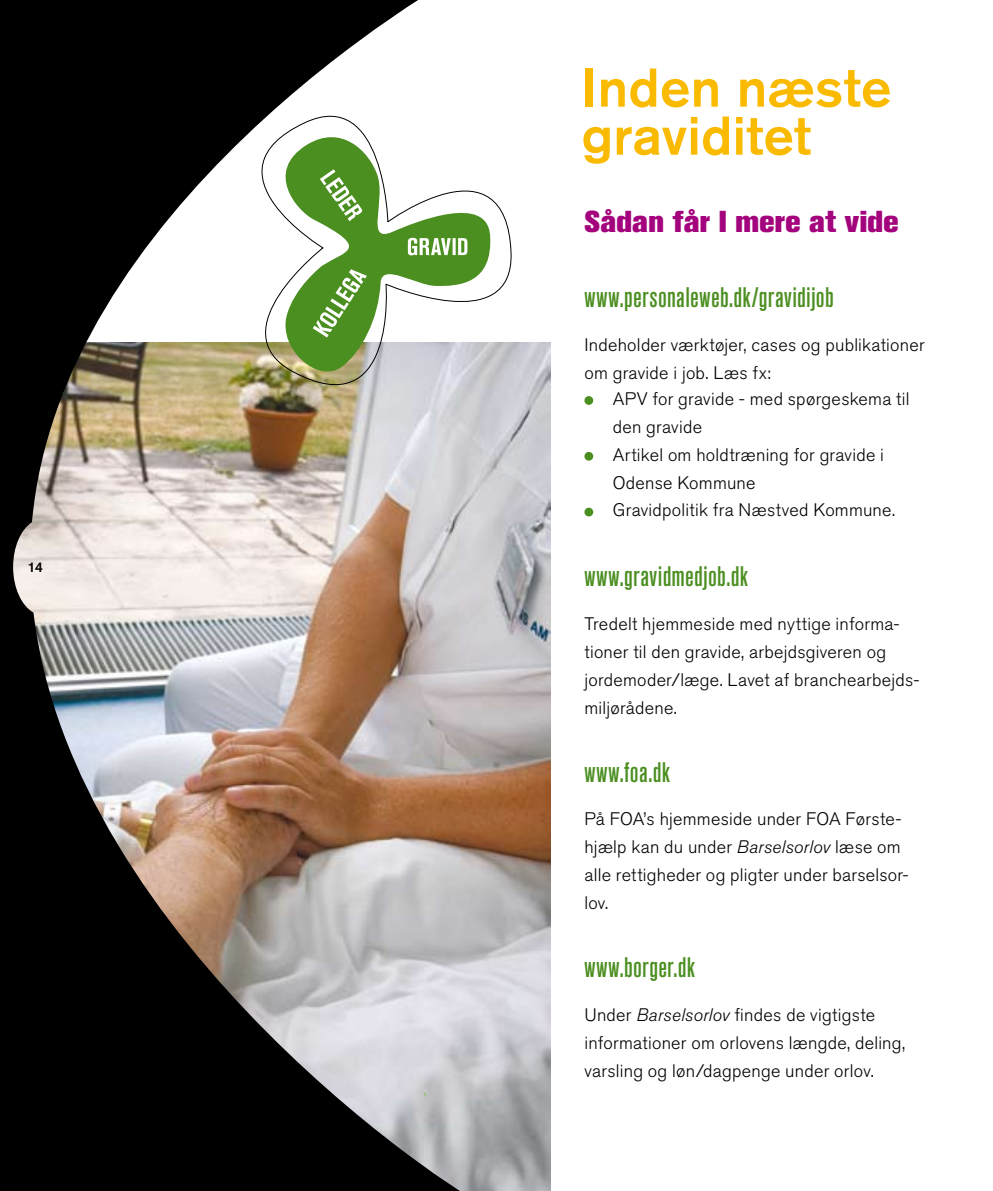
<style>
.page{position:relative;width:993px;height:1191px;background:#fff}
.page>*{position:absolute;margin:0;border:0;box-sizing:border-box;transform-origin:0 0}
.t1{font:500 54px/48px "Akzidenz Grotesk BE";letter-spacing:.005em;color:#faba00}
.t2{font:800 30px "Akzidenz Grotesk BE";letter-spacing:.01em;color:#a3037d}
.t3{font:500 condensed 28px "Akzidenz Grotesk BE";letter-spacing:.01em;color:#4c8f21}
.t4{font:300 18px/27.8px "Akzidenz Grotesk BE";letter-spacing:.015em;color:#000}
.t5{font:500 14px "Akzidenz Grotesk BE";color:#000}
.s1{font-style:italic}
</style>
<div class="page">
<img style="left:509px;top:342px;width:41px;height:849px">
<div style="left:584px;top:396px;width:9px;height:9px;background:#4c8f21;border-radius:50%"></div>
<div style="left:584px;top:452px;width:9px;height:9px;background:#4c8f21;border-radius:50%"></div>
<div style="left:584px;top:508px;width:9px;height:8px;background:#4c8f21;border-radius:50%"></div>
<img style="left:0;top:0;width:509px;height:1191px">
<p class="t5" style="left:28px;top:558px;width:16px">14</p>
<h1 class="t1" style="left:581px;top:63px;width:311px">Inden næste graviditet</h1>
<h2 class="t2" style="left:584px;top:204px;width:315px">Sådan får I mere at vide</h2>
<h3 class="t3" style="left:584px;top:282px;width:251px">www.personaleweb.dk/gravidijob</h3>
<p class="t4" style="left:584px;top:331px;width:342px">Indeholder værktøjer, cases og publikationer om gravide i job. Læs fx:</p>
<p class="t4" style="left:612px;top:385px;width:298px">APV for gravide - med spørgeskema til den gravide<br>Artikel om holdtræning for gravide i<br>Odense Kommune<br>Gravidpolitik fra Næstved Kommune.</p>
<h3 class="t3" style="left:584px;top:561px;width:165px">www.gravidmedjob.dk</h3>
<p class="t4" style="left:584px;top:610px;width:336px">Tredelt hjemmeside med nyttige informa&shy;tioner til den gravide, arbejdsgiveren og jordemoder/læge. Lavet af branchearbejds&shy;miljørådene.</p>
<h3 class="t3" style="left:584px;top:756px;width:87px">www.foa.dk</h3>
<p class="t4" style="left:584px;top:805px;width:325px">På FOA’s hjemmeside under FOA Første&shy;hjælp kan du under <span class="s1">Barselsorlov</span> læse om alle rettigheder og pligter under barselsor&shy;lov.</p>
<h3 class="t3" style="left:584px;top:951px;width:112px">www.borger.dk</h3>
<p class="t4" style="left:584px;top:1001px;width:322px">Under <span class="s1">Barselsorlov</span> findes de vigtigste informationer om orlovens længde, deling, varsling og løn/dagpenge under orlov.</p>
</div>
